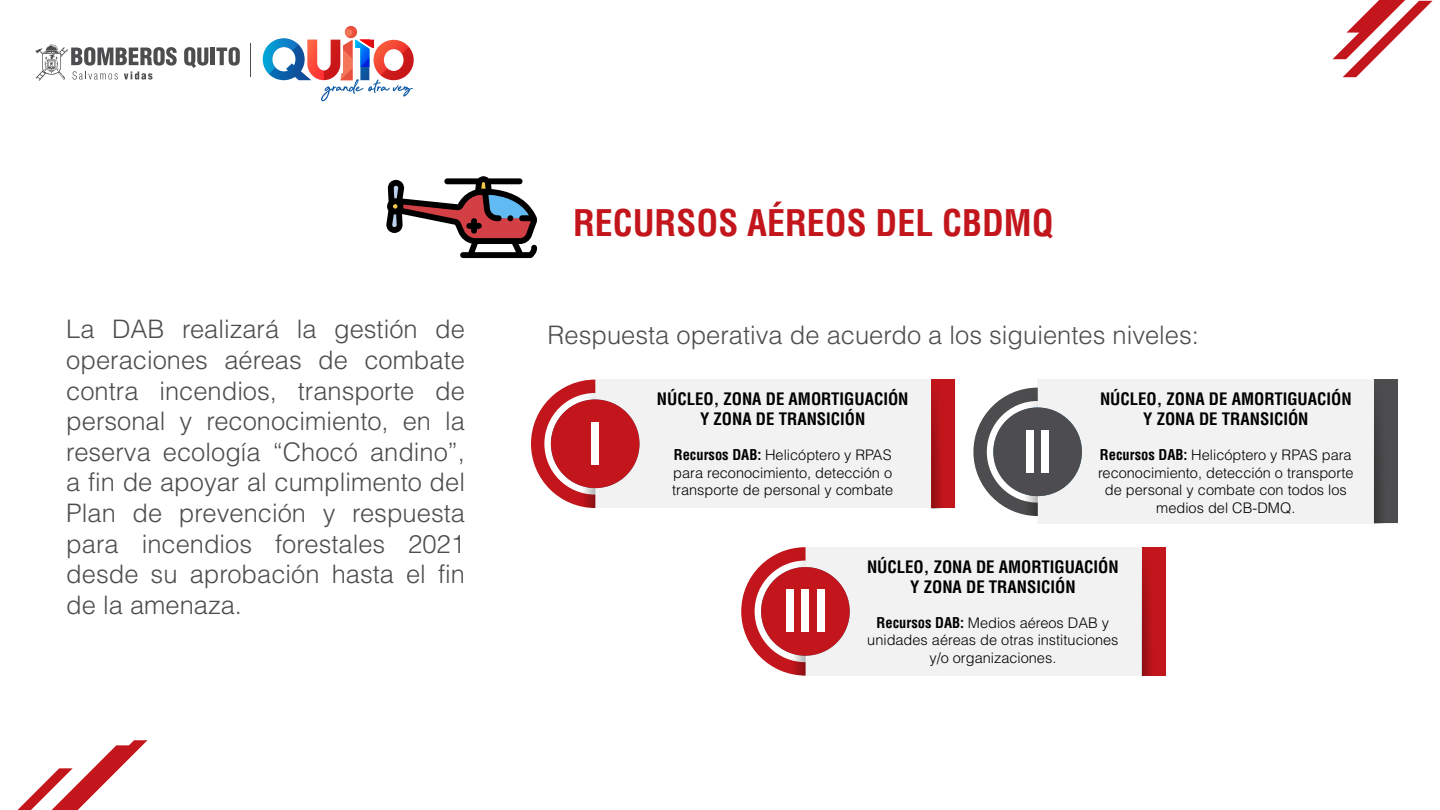
<style>
.page{position:relative;width:1440px;height:810px;background:#fff}
.page>*{position:absolute;margin:0;border:0;box-sizing:border-box;transform-origin:0 0}
.t1{font:700 condensed 56.1px "Helvetica LT Std";color:#fff}
.t2{font:700 condensed 35.85px "Helvetica LT Std";color:#c3161c}
.t3{font:300 25.5px/30.6px "Helvetica LT Std";color:#4d4d4f;text-align:justify}
.t4{font:700 condensed 16.8px/20.1px "Helvetica LT Std";color:#000;text-align:center}
.t5{font:300 14.55px/17.5px "Helvetica LT Std";color:#000;text-align:center}
.s1{font-weight:700;font-stretch:condensed}
</style>
<div class="page">
<svg style="left:18px;top:740px;width:129px;height:70px"></svg>
<svg style="left:1333px;top:0;width:100px;height:77px"></svg>
<svg style="left:184px;top:47px;width:24px;height:21px"></svg>
<hr style="left:211px;top:48px;width:4px;height:17px;background:#4d4d4f">
<svg style="left:216px;top:47px;width:24px;height:19px"></svg>
<svg style="left:35px;top:44px;width:142px;height:37px"></svg>
<hr style="left:251px;top:43px;width:1px;height:33px;background:#4d4d4f">
<svg style="left:345px;top:26px;width:12px;height:12px"></svg>
<div style="left:345px;top:29px;width:7px;height:7px;background:#f37659;border-radius:50%"></div>
<svg style="left:263px;top:38px;width:151px;height:63px"></svg>
<div style="left:595px;top:380px;width:361px;height:128px;background:#f2f2f2"></div>
<div style="left:931px;top:380px;width:24px;height:128px;background:#c3161c"></div>
<svg style="left:931px;top:393px;width:10px;height:115px"></svg>
<svg style="left:531px;top:380px;width:64px;height:128px"></svg>
<div style="left:551px;top:399px;width:88px;height:89px;background:#c3161c;border-radius:50%"></div>
<div style="left:1038px;top:380px;width:360px;height:144px;background:#f2f2f2"></div>
<div style="left:1374px;top:380px;width:24px;height:143px;background:#4d4d4f"></div>
<svg style="left:1374px;top:415px;width:7px;height:108px"></svg>
<svg style="left:973px;top:388px;width:65px;height:128px"></svg>
<div style="left:993px;top:408px;width:89px;height:88px;background:#4d4d4f;border-radius:50%"></div>
<div style="left:806px;top:547px;width:360px;height:129px;background:#f2f2f2"></div>
<div style="left:1142px;top:547px;width:24px;height:129px;background:#c3161c"></div>
<svg style="left:1142px;top:559px;width:9px;height:117px"></svg>
<svg style="left:741px;top:547px;width:65px;height:129px"></svg>
<div style="left:761px;top:567px;width:89px;height:89px;background:#c3161c;border-radius:50%"></div>
<svg style="left:386px;top:176px;width:152px;height:82px"></svg>
<p class="t3" style="left:66px;top:314px;width:400px">La DAB realizará la gestión de operaciones aéreas de combate contra incendios, transporte de personal y reconocimiento, en la reserva ecología “Chocó andino”, a fin de apoyar al cumplimento del Plan de prevención y respuesta para incendios forestales 2021 desde su aprobación hasta el fin de la amenaza.</p>
<h2 class="t2" style="left:573px;top:200px;width:482px">RECURSOS AÉREOS DEL CBDMQ</h2>
<p class="t3" style="left:548px;top:320px;width:653px">Respuesta operativa de acuerdo a los siguientes niveles:</p>
<h1 class="t1" style="left:587px;top:409px;width:17px">I</h1>
<p class="t4" style="left:657px;top:389px;width:253px">NÚCLEO, ZONA DE AMORTIGUACIÓN<br>Y ZONA DE TRANSICIÓN</p>
<p class="t5" style="left:672px;top:446px;width:223px;text-align:justify"><span class="s1">Recursos DAB:</span> Helicóptero y RPAS para reconocimiento, detección o transporte de personal y combate</p>
<h1 class="t1" style="left:1022px;top:417px;width:33px">II</h1>
<p class="t4" style="left:1100px;top:389px;width:253px">NÚCLEO, ZONA DE AMORTIGUACIÓN<br>Y ZONA DE TRANSICIÓN</p>
<p class="t5" style="left:1098px;top:446px;width:257px"><span class="s1">Recursos DAB:</span> Helicóptero y RPAS para reconocimiento, detección o transporte de personal y combate con todos los medios del CB-DMQ.</p>
<h1 class="t1" style="left:782px;top:576px;width:48px">III</h1>
<p class="t4" style="left:867px;top:557px;width:253px">NÚCLEO, ZONA DE AMORTIGUACIÓN<br>Y ZONA DE TRANSICIÓN</p>
<p class="t5" style="left:867px;top:614px;width:253px"><span class="s1">Recursos DAB:</span> Medios aéreos DAB y unidades aéreas de otras instituciones y/o organizaciones.</p>
</div>
